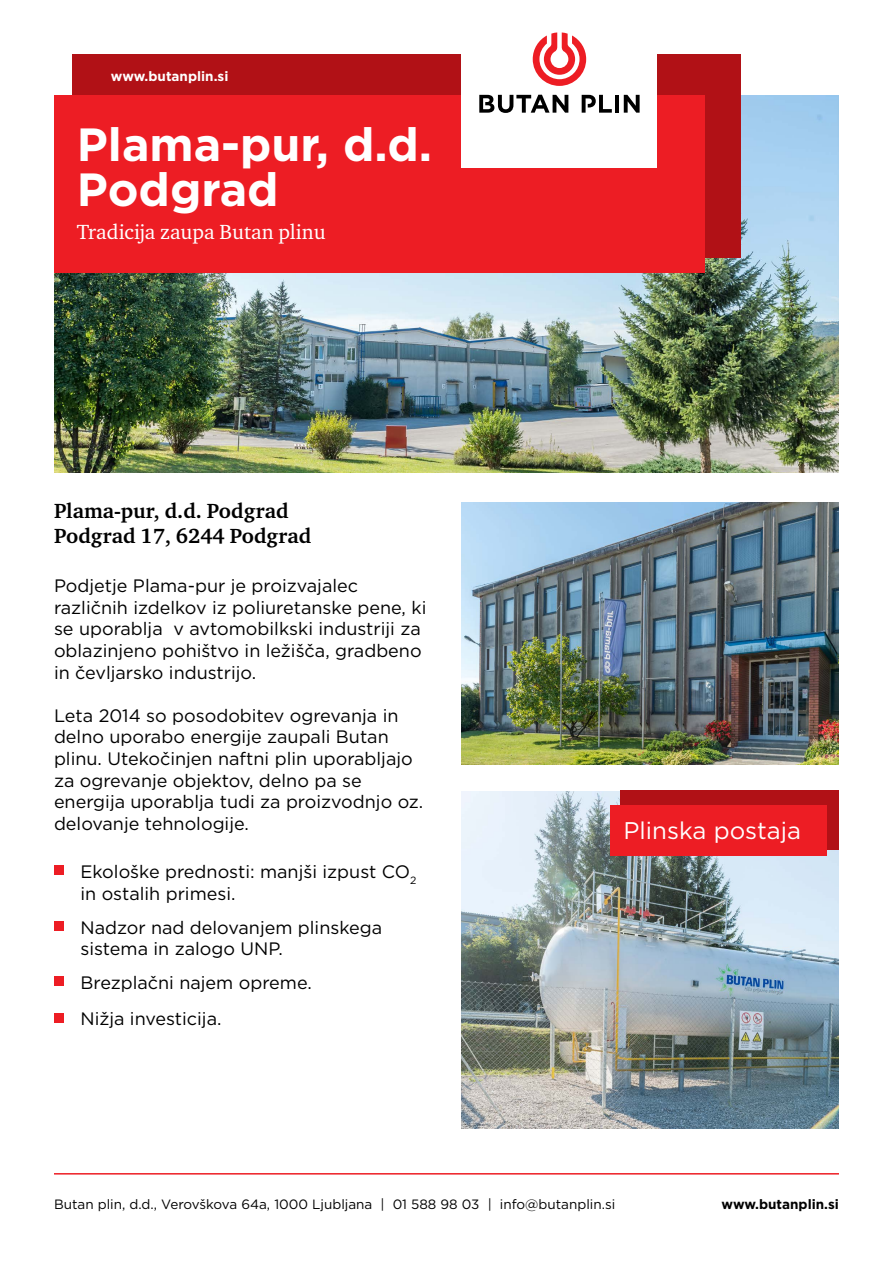
<style>
.page{position:relative;width:893px;height:1263px;background:#fff}
.page>*{position:absolute;margin:0;border:0;box-sizing:border-box;transform-origin:0 0}
.t1{font:700 46.5px/45px "Gotham";color:#fff}
.t2{font:24.15px "Gotham";color:#fff}
.t3{font:700 21px/25.2px "Charter ITC Pro";color:#000}
.t4{font:21px "Charter ITC Pro";color:#fff}
.t5{font:18px/21.6px "Gotham";color:#000}
.t6{font:13.5px "Gotham";color:#000}
.t7{font:700 13.5px "Gotham";color:#000}
.t8{font:700 13.5px "Gotham";color:#fff}
</style>
<div class="page">
<hr style="left:54px;top:1173px;width:785px;height:1px;background:#ed1d24">
<img style="left:461px;top:791px;width:378px;height:338px">
<img style="left:461px;top:502px;width:378px;height:262px">
<img style="left:54px;top:96px;width:785px;height:376px">
<div style="left:72px;top:54px;width:668px;height:204px;background:#b11116"></div>
<div style="left:620px;top:790px;width:219px;height:59px;background:#b11116"></div>
<div style="left:54px;top:96px;width:650px;height:177px;background:#ed1d24"></div>
<div style="left:610px;top:805px;width:217px;height:50px;background:#ed1d24"></div>
<div style="left:461px;top:0;width:196px;height:168px;background:#fff"></div>
<svg style="left:479px;top:95px;width:89px;height:18px"></svg>
<hr style="left:615px;top:95px;width:4px;height:18px;background:#000">
<svg style="left:624px;top:95px;width:16px;height:18px"></svg>
<svg style="left:582px;top:95px;width:30px;height:18px"></svg>
<svg style="left:533px;top:32px;width:53px;height:54px"></svg>
<div style="left:54px;top:865px;width:10px;height:10px;background:#ed1d24"></div>
<div style="left:54px;top:921px;width:10px;height:10px;background:#ed1d24"></div>
<div style="left:54px;top:976px;width:10px;height:10px;background:#ed1d24"></div>
<div style="left:54px;top:1013px;width:10px;height:10px;background:#ed1d24"></div>
<p class="t8" style="left:111px;top:68px;width:119px">www.butanplin.si</p>
<h1 class="t1" style="left:77px;top:122px;width:357px">Plama-pur, d.d.<br>Podgrad</h1>
<p class="t4" style="left:77px;top:219px;width:250px">Tradicija zaupa Butan plinu</p>
<p class="t3" style="left:54px;top:498px;width:259px">Plama-pur, d.d. Podgrad<br>Podgrad 17, 6244 Podgrad</p>
<p class="t5" style="left:54px;top:575px;width:374px">Podjetje Plama-pur je proizvajalec različnih izdelkov iz poliuretanske pene, ki se uporablja v avtomobilkski industriji za oblazinjeno pohištvo in ležišča, gradbeno in čevljarsko industrijo.</p>
<p class="t5" style="left:54px;top:704px;width:371px">Leta 2014 so posodobitev ogrevanja in delno uporabo energije zaupali Butan plinu. Utekočinjen naftni plin uporabljajo za ogrevanje objektov, delno pa se energija uporablja tudi za proizvodnjo oz. delovanje tehnologije.</p>
<p class="t5" style="left:80px;top:861px;width:337px">Ekološke prednosti: manjši izpust CO<sub>2 </sub>in ostalih primesi.</p>
<p class="t5" style="left:80px;top:916px;width:303px">Nadzor nad delovanjem plinskega sistema in zalogo UNP.</p>
<p class="t5" style="left:80px;top:972px;width:233px">Brezplačni najem opreme.</p>
<p class="t5" style="left:80px;top:1007px;width:143px">Nižja investicija.</p>
<h2 class="t2" style="left:623px;top:815px;width:179px">Plinska postaja</h2>
<p class="t6" style="left:54px;top:1195px;width:563px">Butan plin, d.d., Verovškova 64a, 1000 Ljubljana | 01 588 98 03 | info@butanplin.si</p>
<p class="t7" style="left:721px;top:1195px;width:119px">www.butanplin.si</p>
</div>
